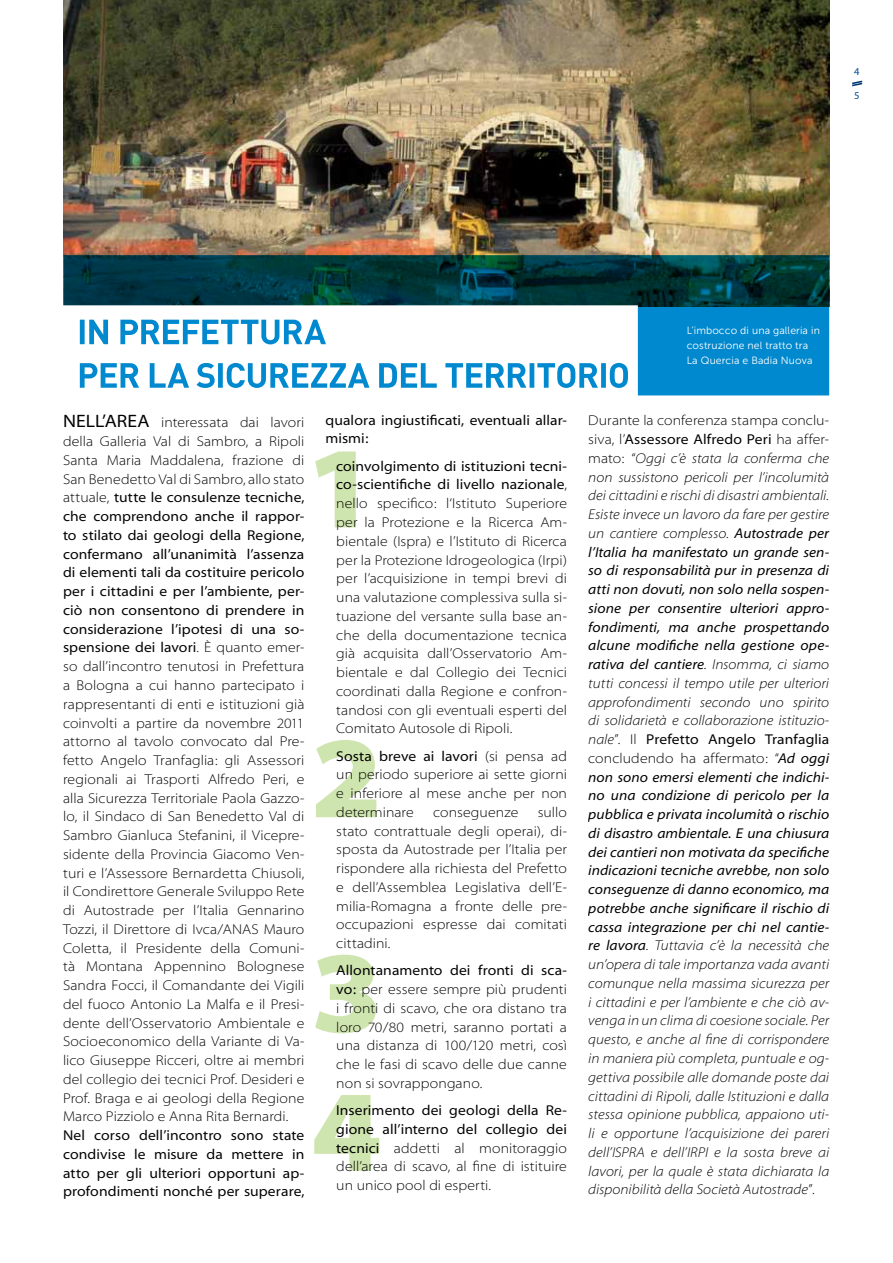
<style>
.page{position:relative;width:893px;height:1263px;background:#fff}
.page>*{position:absolute;margin:0;border:0;box-sizing:border-box;transform-origin:0 0}
.t1{font:14.25px/18.8px "Myriad MM 215 700";letter-spacing:.005em;color:#000;text-align:justify}
.t2{font:14.25px/18.8px "Myriad MM It 215 700";color:#000;text-align:justify}
.t3{font:14.25px/18.8px "Myriad MM 400 700";letter-spacing:.005em;color:#000}
.t4{font:14.25px/18.8px "Myriad MM It 400 700";color:#000;text-align:justify}
.t5{font:10.5px/15px "Museo Sans 300";letter-spacing:.01em;color:#fff}
.t6{font:10.5px "Myriad MM 400 600";color:#004a8f}
.s1{font-family:"Myriad MM 400 700";font-size:18px}
.s2{font-family:"Myriad MM 215 700"}
.s3{font-family:"Myriad MM 400 700"}
.s4{font-family:"Myriad MM It 400 700"}
.s5{font-family:"Myriad MM It 215 700"}
</style>
<div class="page">
<img style="left:64px;top:0;width:765px;height:255px">
<svg style="left:64px;top:255px;width:765px;height:140px;background:#00506a"></svg>
<svg style="left:852px;top:81px;width:10px;height:5px"></svg>
<hr style="left:0;top:0;width:1px;height:196px;background:#84a340">
<svg style="left:315px;top:451px;width:41px;height:76px"></svg>
<svg style="left:316px;top:740px;width:60px;height:77px"></svg>
<svg style="left:315px;top:955px;width:61px;height:78px"></svg>
<svg style="left:314px;top:1095px;width:65px;height:76px"></svg>
<svg style="left:63px;top:305px;width:575px;height:91px"></svg>
<p class="t6" style="left:854px;top:67px;width:7px">4</p>
<p class="t6" style="left:854px;top:91px;width:7px">5</p>
<p class="t1" style="left:63px;top:414px;width:243px"><span class="s1">N ell’area</span> interessata dai lavori della Galleria Val di Sambro, a Ripoli Santa Maria Maddalena, frazione di San Benedetto Val di Sambro, allo stato</p>
<p class="t3" style="left:63px;top:489px;width:243px;text-align:justify"><span class="s2">attuale,</span> tutte le consulenze tecniche, che comprendono anche il rappor&shy;to stilato dai geologi della Regione, confermano all’unanimità l’assenza di elementi tali da costituire pericolo per i cittadini e per l’ambiente, per&shy;ciò non consentono di prendere in considerazione l’ipotesi di una so&shy;spensione dei lavori<span class="s2">. È quanto emer-</span></p>
<p class="t1" style="left:63px;top:658px;width:243px">so dall’incontro tenutosi in Prefettura a Bologna a cui hanno partecipato i rappresentanti di enti e istituzioni già coinvolti a partire da novembre 2011 attorno al tavolo convocato dal Pre&shy;fetto Angelo Tranfaglia: gli Assessori regionali ai Trasporti Alfredo Peri, e alla Sicurezza Territoriale Paola Gazzo&shy;lo, il Sindaco di San Benedetto Val di Sambro Gianluca Stefanini, il Vicepre&shy;sidente della Provincia Giacomo Ven&shy;turi e l’Assessore Bernardetta Chiusoli, il Condirettore Generale Sviluppo Rete di Autostrade per l’Italia Gennarino Tozzi, il Direttore di Ivca/ANAS Mauro Coletta, il Presidente della Comuni&shy;tà Montana Appennino Bolognese Sandra Focci, il Comandante dei Vigili del fuoco Antonio La Malfa e il Presi&shy;dente dell’Osservatorio Ambientale e Socioeconomico della Variante di Va&shy;lico Giuseppe Ricceri, oltre ai membri del collegio dei tecnici Prof. Desideri e Prof. Braga e ai geologi della Regione Marco Pizziolo e Anna Rita Bernardi.</p>
<p class="t3" style="left:63px;top:1127px;width:243px;text-align:justify">Nel corso dell’incontro sono state condivise le misure da mettere in atto per gli ulteriori opportuni ap&shy;profondimenti nonché per superare,</p>
<p class="t3" style="left:326px;top:411px;width:243px">qualora ingiustificati, eventuali allar&shy;mismi:</p>
<p class="t3" style="left:336px;top:457px;width:232px">coinvolgimento di istituzioni tecni&shy;co-scientifiche di livello nazionale<span class="s2">,</span></p>
<p class="t1" style="left:336px;top:495px;width:232px">nello specifico: l‘Istituto Superiore per la Protezione e la Ricerca Am&shy;bientale (Ispra) e l’Istituto di Ricerca per la Protezione Idrogeologica (Irpi) per l’acquisizione in tempi brevi di una valutazione complessiva sulla si&shy;tuazione del versante sulla base an&shy;che della documentazione tecnica già acquisita dall’Osservatorio Am&shy;bientale e dal Collegio dei Tecnici coordinati dalla Regione e confron&shy;tandosi con gli eventuali esperti del Comitato Autosole di Ripoli.</p>
<p class="t3" style="left:336px;top:747px;width:232px">Sosta breve ai lavori <span class="s2">(si pensa ad</span></p>
<p class="t1" style="left:336px;top:766px;width:232px">un periodo superiore ai sette giorni e inferiore al mese anche per non determinare</p>
<p class="t1" style="left:336px;top:803px;width:232px;text-indent:201px">sullo stato contrattuale degli operai), di&shy;sposta da Autostrade per l’Italia per rispondere alla richiesta del Prefetto e dell’Assemblea Legislativa dell’E&shy;milia-Romagna a fronte delle pre&shy;occupazioni espresse dai comitati cittadini.</p>
<p class="t3" style="left:336px;top:962px;width:232px">Allontanamento dei fronti di sca-</p>
<p class="t1" style="left:336px;top:981px;width:232px"><span class="s3">vo:</span> per essere sempre più prudenti i fronti di scavo, che ora distano tra loro 70/80 metri, saranno portati a una distanza di 100/120 metri, così che le fasi di scavo delle due canne non si sovrappongano.</p>
<p class="t3" style="left:336px;top:1102px;width:232px">Inserimento dei geologi della Re&shy;gione all’interno del collegio dei</p>
<p class="t1" style="left:336px;top:1139px;width:232px"><span class="s3">tecnici</span> addetti al monitoraggio dell’area di scavo, al fine di istituire un unico pool di esperti.</p>
<p class="t1" style="left:433px;top:803px;width:87px">conseguenze</p>
<p class="t5" style="left:687px;top:323px;width:135px">L’imbocco di una galleria in costruzione nel tratto tra<br>La Quercia e Badia N uova</p>
<p class="t1" style="left:588px;top:412px;width:242px">Durante la conferenza stampa conclu-</p>
<p class="t3" style="left:588px;top:431px;width:242px"><span class="s2">siva, l’</span>Assessore Alfredo Peri <span class="s2">ha affer-</span></p>
<p class="t2" style="left:588px;top:449px;width:242px"><span class="s2">mato: “</span>Oggi c’è stata la conferma che non sussistono pericoli per l’incolumità dei cittadini e rischi di disastri ambientali.<br>Esiste invece un lavoro da fare per gestire un cantiere complesso. <span class="s4">Autostrade per</span></p>
<p class="t4" style="left:588px;top:543px;width:242px">l’Italia ha manifestato un grande sen&shy;so di responsabilità pur in presenza di atti non dovuti, non solo nella sospen&shy;sione per consentire ulteriori appro&shy;fondimenti, ma anche prospettando alcune modifiche nella gestione ope&shy;rativa del cantiere<span class="s5">. Insomma, ci siamo</span></p>
<p class="t2" style="left:588px;top:674px;width:242px">tutti concessi il tempo utile per ulteriori approfondimenti secondo uno spirito di solidarietà e collaborazione istituzio-</p>
<p class="t3" style="left:588px;top:731px;width:242px"><span class="s5">nale</span><span class="s2">”. Il</span> Prefetto Angelo Tranfaglia</p>
<p class="t1" style="left:588px;top:749px;width:242px">concludendo ha affermato: “<span class="s4">Ad oggi</span></p>
<p class="t4" style="left:588px;top:768px;width:242px">non sono emersi elementi che indichi&shy;no una condizione di pericolo per la pubblica e privata incolumità o rischio di disastro ambientale. E una chiusura dei cantieri non motivata da specifiche indicazioni tecniche avrebbe, non solo conseguenze di danno economico, ma potrebbe anche significare il rischio di cassa integrazione per chi nel cantie-</p>
<p class="t2" style="left:588px;top:937px;width:242px"><span class="s4">re lavora</span>. Tuttavia c’è la necessità che un’opera di tale importanza vada avanti comunque nella massima sicurezza per i cittadini e per l’ambiente e che ciò av&shy;venga in un clima di coesione sociale. Per questo, e anche al fine di corrispondere in maniera più completa, puntuale e og&shy;gettiva possibile alle domande poste dai cittadini di Ripoli, dalle Istituzioni e dalla stessa opinione pubblica, appaiono uti&shy;li e opportune l’acquisizione dei pareri dell’ISPRA e dell’IRPI e la sosta breve ai lavori, per la quale è stata dichiarata la disponibilità della Società Autostrade<span class="s2">”.</span></p>
</div>
